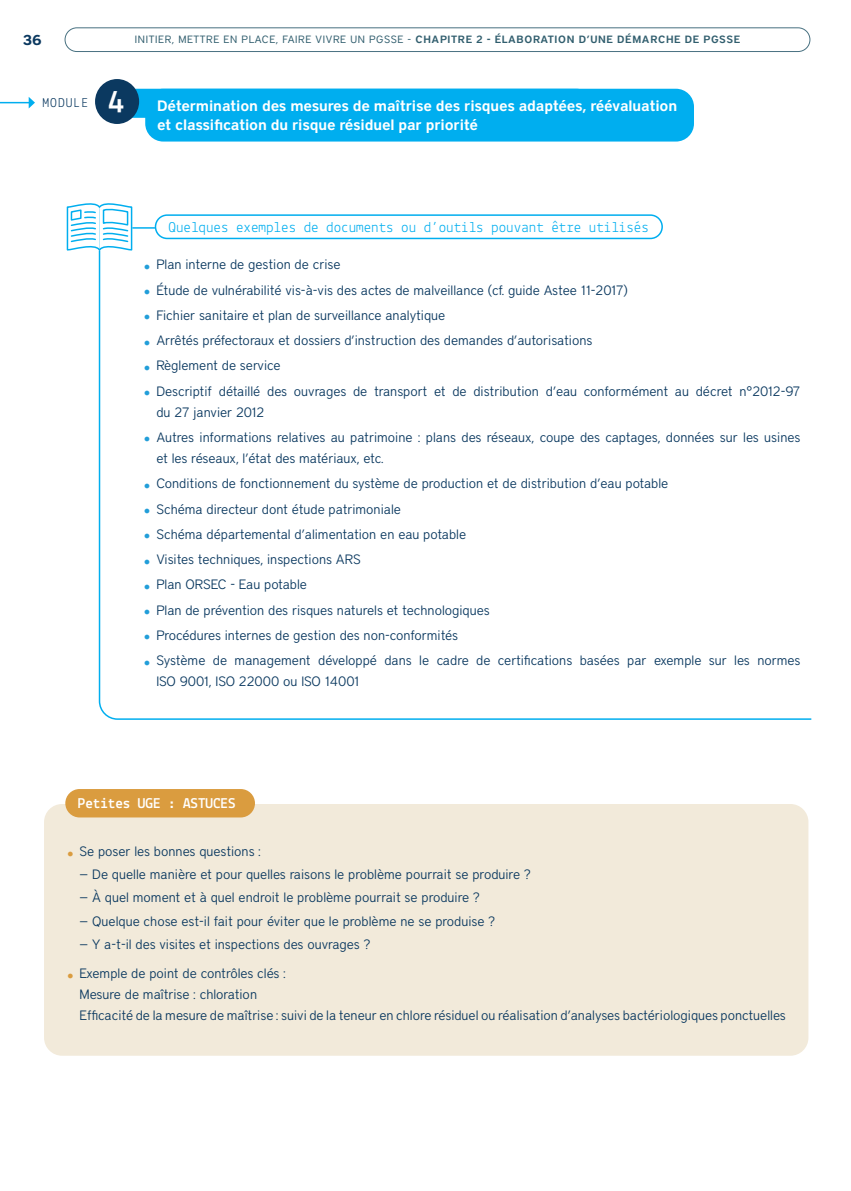
<style>
.page{position:relative;width:851px;height:1191px;background:#fff}
.page>*{position:absolute;margin:0;border:0;box-sizing:border-box;transform-origin:0 0}
.t1{font:700 33px "Lekton";color:#fff}
.texte_courant{font:600 15px "District";letter-spacing:-.01em;color:#fff}
.texte_courant-2{font:15px "Lekton";color:#00aeef}
.t2{font:700 15px "Lekton";color:#fff}
.t3{font:700 14.25px "District";color:#0b3960}
.BULLETS_JAUNES{font:300 13.5px/21px "District";color:#0b3960}
.texte_courant-3{font:13.5px "Lekton";letter-spacing:.075em;color:#0b3960}
.t4{font:600 10.5px "District";letter-spacing:.065em;color:#315e6e}
.s1{font-weight:400}
.s2{font-weight:400;font-size:19.5px;color:#229ed9}
.s3{font-weight:400;font-size:19.5px;color:#da9c3f}
</style>
<div class="page">
<div style="left:65px;top:27px;width:745px;height:25px;border:1px solid #487181;border-radius:12px"></div>
<div style="left:155px;top:214px;width:507px;height:25px;border:2px solid #00aeef;border-radius:12px"></div>
<svg style="left:66px;top:203px;width:67px;height:48px"></svg>
<hr style="left:132px;top:227px;width:23px;height:2px;background:#00aeef">
<svg style="left:98px;top:249px;width:714px;height:471px"></svg>
<div style="left:44px;top:804px;width:764px;height:251px;background:#f2eada;border-radius:18px"></div>
<div style="left:65px;top:789px;width:190px;height:28px;background:#da9c3f;border-radius:14px"></div>
<div style="left:116px;top:89px;width:475px;height:29px;background:#00aeef;border-radius:15px"></div>
<svg style="left:0;top:97px;width:35px;height:11px"></svg>
<div style="left:95px;top:79px;width:44px;height:45px;background:#0b3960;border-radius:50%"></div>
<div style="left:145px;top:89px;width:549px;height:53px;background:#00aeef;border-radius:18px"></div>
<p class="t3" style="left:23px;top:31px;width:21px">36</p>
<p class="t4" style="left:135px;top:33px;width:607px"><span class="s1">INITIER, METTRE EN PLACE, FAIRE VIVRE UN PGSSE -</span> CHAPITRE 2 - ÉLABORATION D’UNE DÉMARCHE DE PGSSE</p>
<p class="texte_courant-3" style="left:42px;top:95px;width:47px">MODULE</p>
<p class="t1" style="left:108px;top:81px;width:18px">4</p>
<p class="texte_courant" style="left:157px;top:96px;width:521px">Détermination des mesures de maîtrise des risques adaptées, réévaluation</p>
<p class="texte_courant" style="left:157px;top:116px;width:322px">et classification du risque résiduel par priorité</p>
<p class="texte_courant-2" style="left:168px;top:218px;width:481px">Quelques exemples de documents ou d’outils pouvant être utilisés</p>
<p class="BULLETS_JAUNES" style="left:144px;top:254px;width:198px"><span class="s2">•</span> Plan interne de gestion de crise</p>
<p class="BULLETS_JAUNES" style="left:144px;top:279px;width:485px"><span class="s2">•</span> Étude de vulnérabilité vis-à-vis des actes de malveillance (cf. guide Astee 11-2017)</p>
<p class="BULLETS_JAUNES" style="left:144px;top:304px;width:303px"><span class="s2">•</span> Fichier sanitaire et plan de surveillance analytique</p>
<p class="BULLETS_JAUNES" style="left:144px;top:330px;width:450px"><span class="s2">•</span> Arrêtés préfectoraux et dossiers d’instruction des demandes d’autorisations</p>
<p class="BULLETS_JAUNES" style="left:144px;top:355px;width:138px"><span class="s2">•</span> Règlement de service</p>
<p class="BULLETS_JAUNES" style="left:156px;top:380px;width:645px;text-indent:-13px"><span class="s2">•</span> Descriptif détaillé des ouvrages de transport et de distribution d’eau conformément au décret n°2012-97 du 27 janvier 2012</p>
<p class="BULLETS_JAUNES" style="left:156px;top:427px;width:645px;text-indent:-13px"><span class="s2">•</span> Autres informations relatives au patrimoine : plans des réseaux, coupe des captages, données sur les usines et les réseaux, l’état des matériaux, etc.</p>
<p class="BULLETS_JAUNES" style="left:144px;top:473px;width:526px"><span class="s2">•</span> Conditions de fonctionnement du système de production et de distribution d’eau potable</p>
<p class="BULLETS_JAUNES" style="left:144px;top:498px;width:259px"><span class="s2">•</span> Schéma directeur dont étude patrimoniale</p>
<p class="BULLETS_JAUNES" style="left:144px;top:523px;width:324px"><span class="s2">•</span> Schéma départemental d’alimentation en eau potable</p>
<p class="BULLETS_JAUNES" style="left:144px;top:549px;width:218px"><span class="s2">•</span> Visites techniques, inspections ARS</p>
<p class="BULLETS_JAUNES" style="left:144px;top:574px;width:165px"><span class="s2">•</span> Plan ORSEC - Eau potable</p>
<p class="BULLETS_JAUNES" style="left:144px;top:599px;width:347px"><span class="s2">•</span> Plan de prévention des risques naturels et technologiques</p>
<p class="BULLETS_JAUNES" style="left:144px;top:624px;width:316px"><span class="s2">•</span> Procédures internes de gestion des non-conformités</p>
<p class="BULLETS_JAUNES" style="left:156px;top:650px;width:645px;text-indent:-13px"><span class="s2">•</span> Système de management développé dans le cadre de certifications basées par exemple sur les normes<br>ISO 9001, ISO 22000 ou ISO 14001</p>
<p class="t2" style="left:78px;top:794px;width:159px">Petites UGE : ASTUCES</p>
<p class="BULLETS_JAUNES" style="left:67px;top:840px;width:196px"><span class="s3">•</span> Se poser les bonnes questions :</p>
<p class="BULLETS_JAUNES" style="left:79px;top:864px;width:452px">− De quelle manière et pour quelles raisons le problème pourrait se produire ?</p>
<p class="BULLETS_JAUNES" style="left:79px;top:887px;width:401px">− À quel moment et à quel endroit le problème pourrait se produire ?</p>
<p class="BULLETS_JAUNES" style="left:79px;top:910px;width:417px">− Quelque chose est-il fait pour éviter que le problème ne se produise ?</p>
<p class="BULLETS_JAUNES" style="left:79px;top:933px;width:292px">− Y a-t-il des visites et inspections des ouvrages ?</p>
<p class="BULLETS_JAUNES" style="left:67px;top:962px;width:220px"><span class="s3">•</span> Exemple de point de contrôles clés :</p>
<p class="BULLETS_JAUNES" style="left:79px;top:983px;width:179px">Mesure de maîtrise : chloration</p>
<p class="BULLETS_JAUNES" style="left:79px;top:1004px;width:707px">Efficacité de la mesure de maîtrise : suivi de la teneur en chlore résiduel ou réalisation d’analyses bactériologiques ponctuelles</p>
</div>
